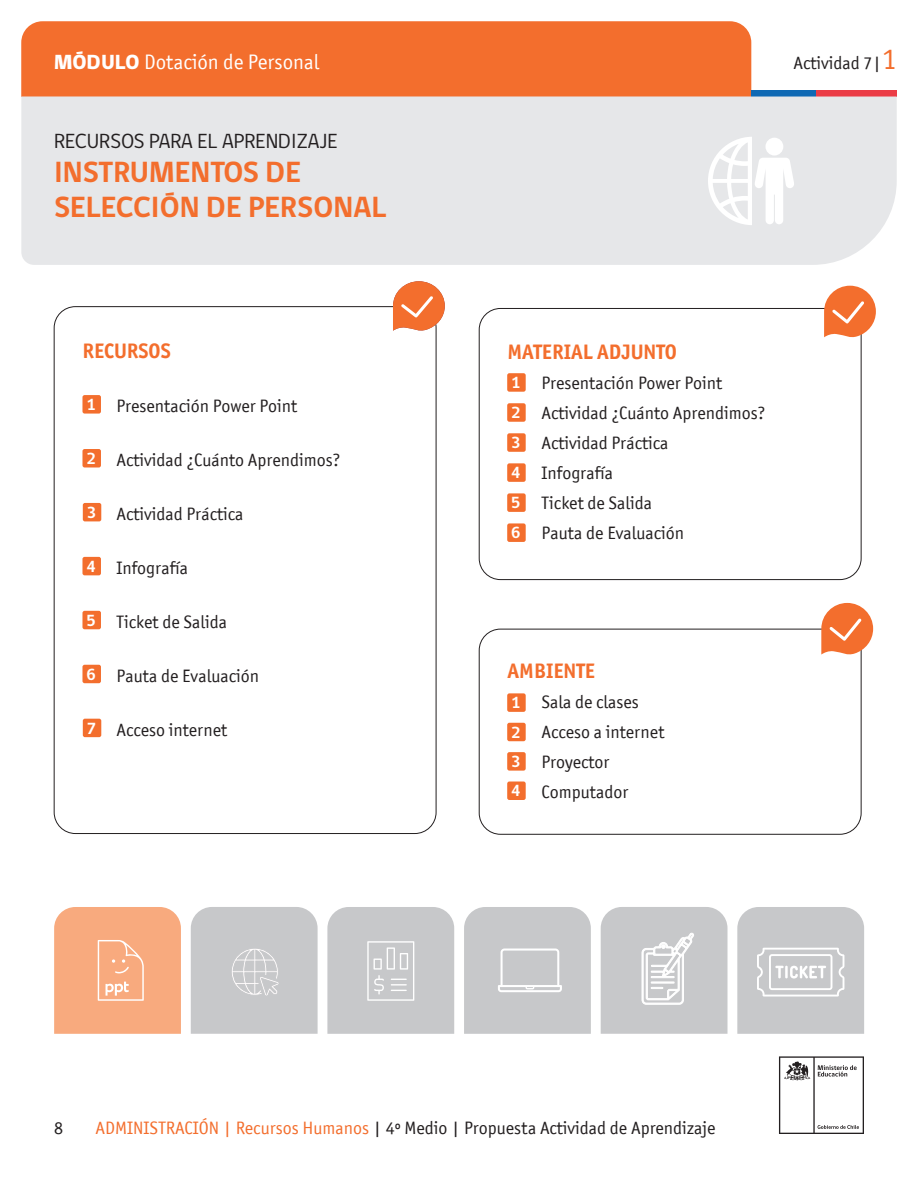
<style>
.page{position:relative;width:918px;height:1188px;background:#fff}
.page>*{position:absolute;margin:0;border:0;box-sizing:border-box;transform-origin:0 0}
.t1{font:700 30px/34.5px "gob CL";color:#f36e2d}
.texto_2__numero_cuad{font:700 21px "Officina San ITC";color:#f36e2d}
.t2{font:21px "gob CL";color:#231f20}
.t3{font:21px "Officina San ITC";color:#fff}
.texto_2__numero_cuad-2{font:18px "Officina San ITC";color:#231f20}
.t4{font:700 16.5px "gob CL";color:#fff}
.s1{font-family:"gob CL";font-weight:800}
.s2{font-size:30px;color:#f36e2d}
.s3{color:#f36e2d}
</style>
<div class="page">
<svg style="left:779px;top:1056px;width:85px;height:78px"></svg>
<div style="left:21px;top:21px;width:730px;height:76px;background:#f36e2d"></div>
<div style="left:751px;top:90px;width:65px;height:7px;background:#0f69b4"></div>
<div style="left:816px;top:90px;width:81px;height:7px;background:#eb3c46"></div>
<div style="left:479px;top:308px;width:383px;height:272px;border:1px solid #231f20;border-radius:21px"></div>
<div style="left:191px;top:907px;width:127px;height:127px;background:#c7c8ca"></div>
<div style="left:21px;top:97px;width:876px;height:168px;background:#e6e7e9"></div>
<svg style="left:708px;top:137px;width:86px;height:88px"></svg>
<svg style="left:54px;top:907px;width:127px;height:127px;background:#f8ad83"></svg>
<svg style="left:601px;top:907px;width:127px;height:127px;background:#cccdcf"></svg>
<svg style="left:737px;top:907px;width:127px;height:127px;background:#cbccce"></svg>
<svg style="left:327px;top:907px;width:127px;height:127px;background:#c9cacc"></svg>
<div style="left:464px;top:907px;width:127px;height:127px;background:#c7c8ca"></div>
<div style="left:479px;top:629px;width:383px;height:206px;border:1px solid #231f20;border-radius:21px"></div>
<svg style="left:393px;top:281px;width:52px;height:51px"></svg>
<svg style="left:821px;top:603px;width:52px;height:53px"></svg>
<svg style="left:824px;top:286px;width:52px;height:53px"></svg>
<div style="left:507px;top:693px;width:19px;height:19px;background:#f36e2d;border-radius:2px"></div>
<div style="left:507px;top:723px;width:19px;height:18px;background:#f36e2d;border-radius:2px"></div>
<div style="left:507px;top:752px;width:19px;height:19px;background:#f36e2d;border-radius:2px"></div>
<div style="left:507px;top:782px;width:19px;height:18px;background:#f36e2d;border-radius:2px"></div>
<div style="left:507px;top:373px;width:19px;height:19px;background:#f36e2d;border-radius:2px"></div>
<div style="left:507px;top:403px;width:19px;height:19px;background:#f36e2d;border-radius:2px"></div>
<div style="left:507px;top:433px;width:19px;height:19px;background:#f36e2d;border-radius:2px"></div>
<div style="left:507px;top:463px;width:19px;height:19px;background:#f36e2d;border-radius:2px"></div>
<div style="left:507px;top:493px;width:19px;height:19px;background:#f36e2d;border-radius:2px"></div>
<div style="left:507px;top:523px;width:19px;height:19px;background:#f36e2d;border-radius:2px"></div>
<div style="left:82px;top:395px;width:19px;height:19px;background:#f36e2d;border-radius:2px"></div>
<div style="left:82px;top:449px;width:19px;height:18px;background:#f36e2d;border-radius:2px"></div>
<div style="left:83px;top:503px;width:18px;height:18px;background:#f36e2d;border-radius:2px"></div>
<div style="left:82px;top:557px;width:19px;height:18px;background:#f36e2d;border-radius:2px"></div>
<div style="left:82px;top:611px;width:19px;height:18px;background:#f36e2d;border-radius:2px"></div>
<div style="left:82px;top:665px;width:19px;height:18px;background:#f36e2d;border-radius:2px"></div>
<div style="left:83px;top:719px;width:18px;height:18px;background:#f36e2d;border-radius:2px"></div>
<p class="t3" style="left:54px;top:50px;width:267px"><span class="s1">MÓDULO</span> Dotación de Personal</p>
<p class="texto_2__numero_cuad-2" style="left:794px;top:53px;width:105px">Actividad 7|<span class="s2">1</span></p>
<p class="t2" style="left:54px;top:127px;width:285px">RECURSOS PARA EL APRENDIZAJE</p>
<p class="t1" style="left:54px;top:156px;width:334px">INSTRUMENTOS DE<br>SELECCIÓN DE PERSONAL</p>
<p class="texto_2__numero_cuad" style="left:82px;top:337px;width:90px">RECURSOS</p>
<p class="t4" style="left:87px;top:393px;width:11px">1</p>
<p class="texto_2__numero_cuad-2" style="left:117px;top:395px;width:182px">Presentación Power Point</p>
<p class="t4" style="left:87px;top:447px;width:11px">2</p>
<p class="t4" style="left:87px;top:501px;width:11px">3</p>
<p class="texto_2__numero_cuad-2" style="left:117px;top:449px;width:226px">Actividad ¿Cuánto Aprendimos?</p>
<p class="texto_2__numero_cuad-2" style="left:117px;top:503px;width:128px">Actividad Práctica</p>
<p class="t4" style="left:87px;top:555px;width:11px">4</p>
<p class="t4" style="left:87px;top:609px;width:11px">5</p>
<p class="texto_2__numero_cuad-2" style="left:117px;top:557px;width:73px">Infografía</p>
<p class="texto_2__numero_cuad-2" style="left:117px;top:611px;width:112px">Ticket de Salida</p>
<p class="t4" style="left:87px;top:663px;width:11px">6</p>
<p class="texto_2__numero_cuad-2" style="left:117px;top:665px;width:144px">Pauta de Evaluación</p>
<p class="t4" style="left:87px;top:717px;width:11px">7</p>
<p class="texto_2__numero_cuad-2" style="left:117px;top:719px;width:112px">Acceso internet</p>
<p class="texto_2__numero_cuad" style="left:508px;top:338px;width:171px">MATERIAL ADJUNTO</p>
<p class="texto_2__numero_cuad-2" style="left:542px;top:372px;width:182px">Presentación Power Point</p>
<p class="texto_2__numero_cuad-2" style="left:542px;top:402px;width:226px">Actividad ¿Cuánto Aprendimos?</p>
<p class="texto_2__numero_cuad-2" style="left:542px;top:432px;width:128px">Actividad Práctica</p>
<p class="texto_2__numero_cuad-2" style="left:542px;top:462px;width:73px">Infografía</p>
<p class="texto_2__numero_cuad-2" style="left:542px;top:492px;width:112px">Ticket de Salida</p>
<p class="texto_2__numero_cuad-2" style="left:542px;top:522px;width:144px">Pauta de Evaluación</p>
<p class="t4" style="left:511px;top:371px;width:11px">1</p>
<p class="t4" style="left:511px;top:401px;width:11px">2</p>
<p class="t4" style="left:511px;top:431px;width:11px">3</p>
<p class="t4" style="left:511px;top:461px;width:11px">4</p>
<p class="t4" style="left:511px;top:491px;width:11px">5</p>
<p class="t4" style="left:511px;top:522px;width:11px">6</p>
<p class="texto_2__numero_cuad" style="left:508px;top:657px;width:89px">AMBIENTE</p>
<p class="texto_2__numero_cuad-2" style="left:542px;top:691px;width:99px">Sala de clases</p>
<p class="texto_2__numero_cuad-2" style="left:542px;top:721px;width:124px">Acceso a internet</p>
<p class="texto_2__numero_cuad-2" style="left:542px;top:751px;width:70px">Proyector</p>
<p class="texto_2__numero_cuad-2" style="left:542px;top:781px;width:88px">Computador</p>
<p class="t4" style="left:511px;top:691px;width:11px">1</p>
<p class="t4" style="left:511px;top:721px;width:11px">2</p>
<p class="t4" style="left:511px;top:750px;width:11px">3</p>
<p class="t4" style="left:511px;top:780px;width:11px">4</p>
<p class="texto_2__numero_cuad-2" style="left:54px;top:1118px;width:10px">8</p>
<p class="texto_2__numero_cuad-2" style="left:95px;top:1118px;width:622px"><span class="s3">ADMINISTRACIÓN | Recursos Humanos</span> | 4º Medio | Propuesta Actividad de Aprendizaje</p>
</div>
